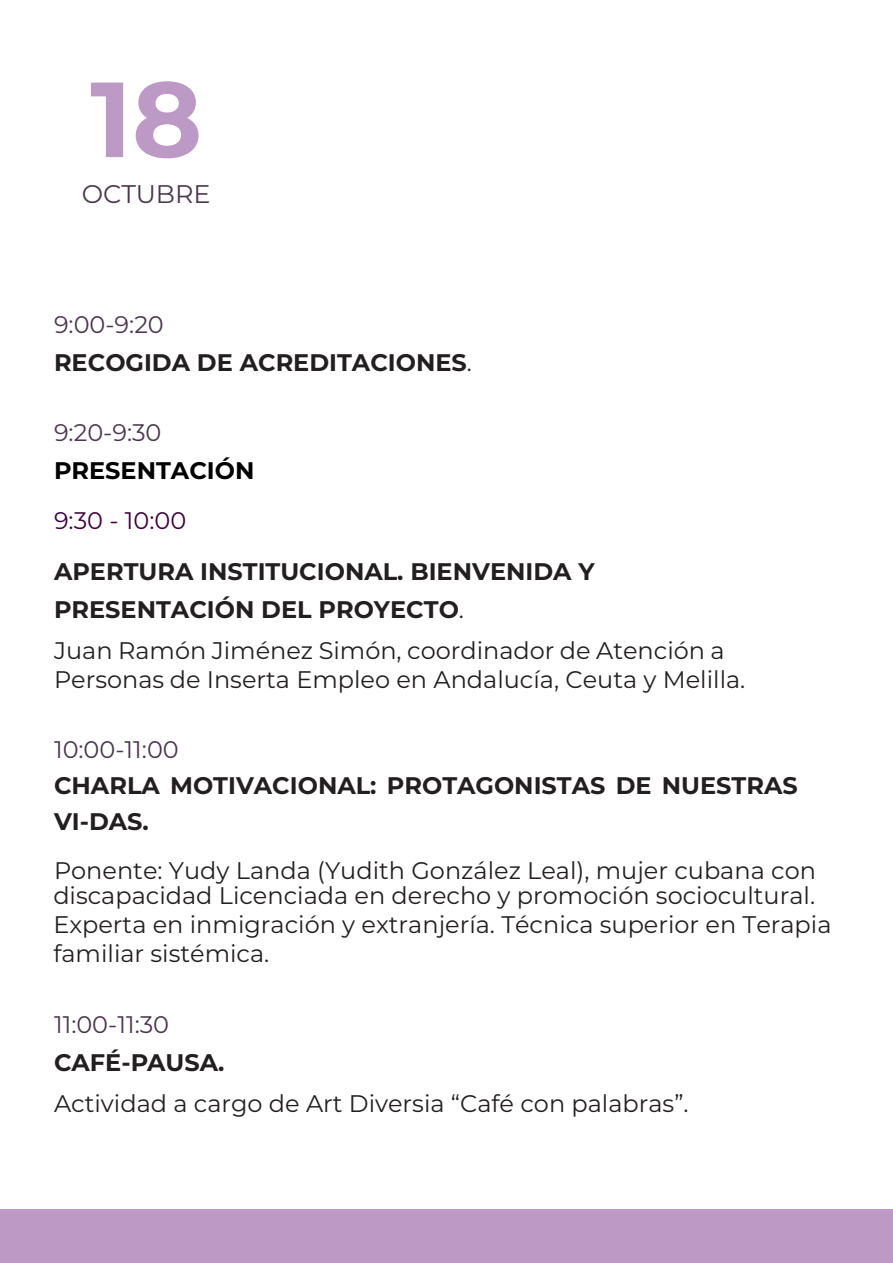
<style>
.page{position:relative;width:893px;height:1263px;background:#fff}
.page>*{position:absolute;margin:0;border:0;box-sizing:border-box;transform-origin:0 0}
.t1{font:700 106.5px "Montserrat";color:#bd99c6}
.t2{font:25.5px "Montserrat";color:#4c364f}
.t3{font:24px/41.7px "Montserrat";color:#231f20}
.t4{font:700 24px/35.8px "Montserrat";color:#231f20}
.t5{font:24px/37.5px "Montserrat";color:#4c364f}
.t6{font:700 24px/37.3px "Montserrat";color:#000}
.s1{font-weight:400;color:#4c364f}
.s2{font-weight:400}
.s3{font-weight:400;color:#400040}
.s4{font-weight:700}
.s5{font-weight:700;color:#231f20}
</style>
<div class="page">
<div style="left:1px;top:1210px;width:891px;height:52px;background:#bd99c6"></div>
<div style="left:0;top:1209px;width:893px;height:54px;border:2px solid #bd99c6"></div>
<p class="t1" style="left:90px;top:42px;width:114px">18</p>
<p class="t2" style="left:82px;top:176px;width:130px">OCTUBRE</p>
<p class="t4" style="left:54px;top:305px;width:419px;line-height:37.5px"><span class="s1">9:00-9:20<br></span>RECOGIDA DE ACREDITACIONES<span class="s2">.</span></p>
<p class="t6" style="left:54px;top:413px;width:202px"><span class="s1">9:20-9:30<br></span>PRESENTACIÓN</p>
<p class="t4" style="left:54px;top:493px;width:542px;line-height:51.4px"><span class="s3">9:30 - 10:00<br></span>APERTURA INSTITUCIONAL. BIENVENIDA Y</p>
<p class="t3" style="left:54px;top:587px;width:672px"><span class="s4">PRESENTACIÓN DEL PROYECTO</span>.<br>Juan Ramón Jiménez Simón, coordinador de Atención a</p>
<p class="t3" style="left:54px;top:658px;width:693px">Personas de Inserta Empleo en Andalucía, Ceuta y Melilla.</p>
<p class="t4" style="left:54px;top:731px;width:745px"><span class="s1">10:00-11:00<br></span>CHARLA MOTIVACIONAL: PROTAGONISTAS DE NUESTRAS<br>VI-DAS.</p>
<p class="t3" style="left:53px;top:858px;width:764px;line-height:24.8px">Ponente: Yudy Landa (Yudith González Leal), mujer cubana con discapacidad Licenciada en derecho y promoción sociocultural.</p>
<p class="t3" style="left:53px;top:909px;width:780px;line-height:28.8px">Experta en inmigración y extranjería. Técnica superior en Terapia familiar sistémica.</p>
<p class="t5" style="left:54px;top:1005px;width:172px">11:00-11:30<br><span class="s5">CAFÉ-PAUSA.</span></p>
<p class="t3" style="left:54px;top:1082px;width:636px">Actividad a cargo de Art Diversia “Café con palabras”.</p>
</div>
